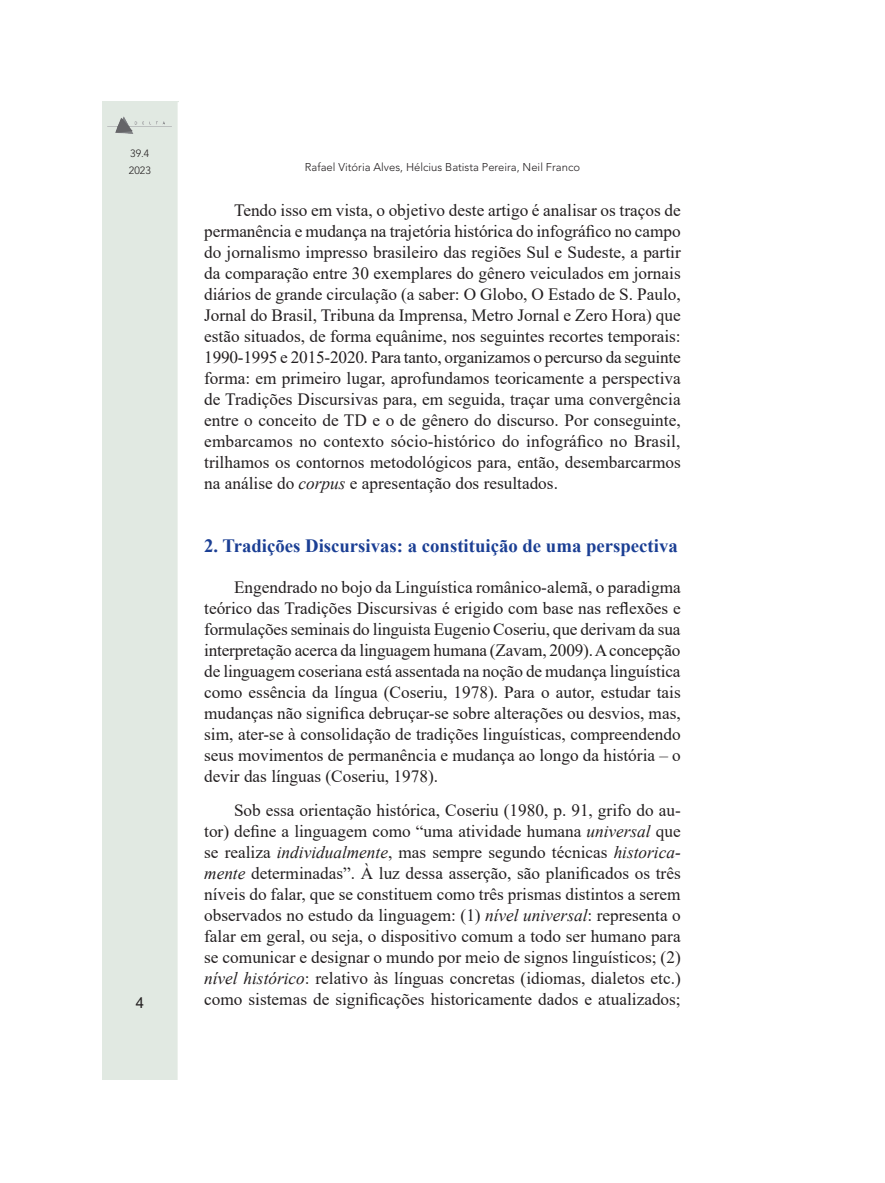
<style>
.page{position:relative;width:885px;height:1183px;background:#fff}
.page>*{position:absolute;margin:0;border:0;box-sizing:border-box;transform-origin:0 0}
.t1{font:700 18.75px "Times New Roman";color:#1b3f94}
.t2{font:17.25px/21px "Times New Roman";color:#231f20;text-align:justify}
.t3{font:15px "Arial";color:#231f20}
.t4{font:300 11.25px "Avenir";color:#231f20}
.t5{font:300 10.5px/16.5px "Avenir";color:#231f20}
.s1{font-style:italic}
</style>
<div class="page">
<div style="left:102px;top:101px;width:77px;height:978px;background:#e1e9e2"></div>
<img style="left:107px;top:116px;width:65px;height:18px">
<hr style="left:178px;top:102px;width:4px;height:978px;background:#fff">
<p class="t5" style="left:129px;top:145px;width:23px">39.4<br>2023</p>
<p class="t3" style="left:136px;top:991px;width:10px">4</p>
<p class="t4" style="left:305px;top:160px;width:277px">Rafael Vitória Alves, Hélcius Batista Pereira, Neil Franco</p>
<p class="t2" style="left:204px;top:199px;width:478px;text-indent:30px">Tendo isso em vista, o objetivo deste artigo é analisar os traços de permanência e mudança na trajetória histórica do infográfico no campo do jornalismo impresso brasileiro das regiões Sul e Sudeste, a partir da comparação entre 30 exemplares do gênero veiculados em jornais diários de grande circulação (a saber: O Globo, O Estado de S. Paulo, Jornal do Brasil, Tribuna da Imprensa, Metro Jornal e Zero Hora) que estão situados, de forma equânime, nos seguintes recortes temporais:<br>1990-1995 e 2015-2020. Para tanto, organizamos o percurso da seguinte forma: em primeiro lugar, aprofundamos teoricamente a perspectiva de Tradições Discursivas para, em seguida, traçar uma convergência entre o conceito de TD e o de gênero do discurso. Por conseguinte, embarcamos no contexto sócio-histórico do infográfico no Brasil, trilhamos os contornos metodológicos para, então, desembarcarmos na análise do <span class="s1">corpus</span> e apresentação dos resultados.</p>
<p class="t1" style="left:204px;top:532px;width:475px">2. Tradições Discursivas: a constituição de uma perspectiva</p>
<p class="t2" style="left:204px;top:576px;width:478px;text-indent:30px">Engendrado no bojo da Linguística românico-alemã, o paradigma teórico das Tradições Discursivas é erigido com base nas reflexões e formulações seminais do linguista Eugenio Coseriu, que derivam da sua interpretação acerca da linguagem humana (Zavam, 2009). A concepção de linguagem coseriana está assentada na noção de mudança linguística como essência da língua (Coseriu, 1978). Para o autor, estudar tais mudanças não significa debruçar-se sobre alterações ou desvios, mas, sim, ater-se à consolidação de tradições linguísticas, compreendendo seus movimentos de permanência e mudança ao longo da história – o devir das línguas (Coseriu, 1978).</p>
<p class="t2" style="left:204px;top:799px;width:478px;text-indent:30px">Sob essa orientação histórica, Coseriu (1980, p. 91, grifo do au&shy;tor) define a linguagem como “uma atividade humana <span class="s1">universal</span> que se realiza <span class="s1">individualmente</span>, mas sempre segundo técnicas <span class="s1">historica&shy;mente</span> determinadas”. À luz dessa asserção, são planificados os três níveis do falar, que se constituem como três prismas distintos a serem observados no estudo da linguagem: (1) <span class="s1">nível universal</span>: representa o falar em geral, ou seja, o dispositivo comum a todo ser humano para se comunicar e designar o mundo por meio de signos linguísticos; (2) <span class="s1">nível histórico</span>: relativo às línguas concretas (idiomas, dialetos etc.) como sistemas de significações historicamente dados e atualizados;</p>
</div>
